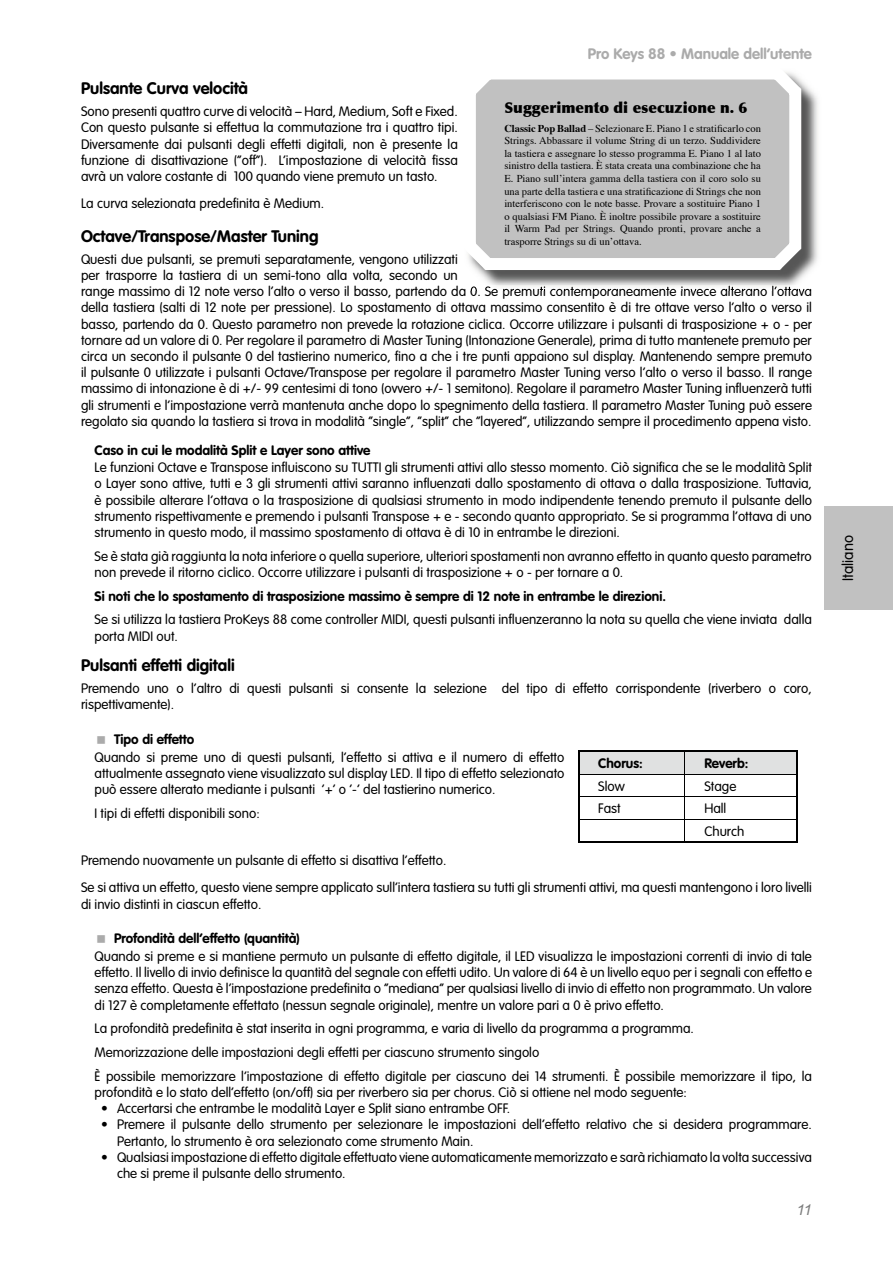
<style>
.page{position:relative;width:893px;height:1263px;background:#fff}
.page>*{position:absolute;margin:0;border:0;box-sizing:border-box;transform-origin:0 0}
.t1{font:700 16.5px "VAG Rounded";color:#000}
.t2{font:700 15px "VAG Rounded";color:#ababab}
.t3{font:900 15px "Optima";color:#000}
.t4{font:300 15px "VAG Rounded";color:#000}
.t5{font:italic 15px "Arial";color:#7b7c7c}
.t6{font:300 13.5px/16.2px "VAG Rounded";color:#000}
.t7{font:700 13.5px "VAG Rounded";color:#000}
.t8{font:10.5px/12.6px "Times";color:#000;text-align:justify}
.s1{font-weight:700}
</style>
<div class="page">
<div style="left:824px;top:507px;width:69px;height:103px;background:#c1c1c1"></div>
<img style="left:476px;top:80px;width:342px;height:206px">
<img style="left:465px;top:286px;width:347px;height:4px">
<svg style="left:468px;top:72px;width:333px;height:198px;background:#cacaca"></svg>
<hr style="left:685px;top:751px;width:113px;height:1px;background:#000">
<hr style="left:796px;top:752px;width:2px;height:22px;background:#000">
<hr style="left:796px;top:774px;width:2px;height:22px;background:#000">
<hr style="left:796px;top:796px;width:2px;height:23px;background:#000">
<hr style="left:796px;top:819px;width:2px;height:22px;background:#000">
<hr style="left:578px;top:841px;width:107px;height:1px;background:#000">
<hr style="left:685px;top:841px;width:113px;height:1px;background:#000">
<svg style="left:578px;top:751px;width:218px;height:90px"></svg>
<p class="t2" style="left:588px;top:44px;width:225px">Pro Keys 88 • Manuale dell’utente</p>
<p class="t1" style="left:81px;top:78px;width:169px">Pulsante Curva velocità</p>
<p class="t6" style="left:81px;top:103px;width:378px;text-align:justify">Sono presenti quattro curve di velocità – Hard, Medium, Soft e Fixed.<br>Con questo pulsante si effettua la commutazione tra i quattro tipi.<br>Diversamente dai pulsanti degli effetti digitali, non è presente la funzione di disattivazione (“off”). L’impostazione di velocità fissa avrà un valore costante di 100 quando viene premuto un tasto.</p>
<p class="t6" style="left:81px;top:195px;width:245px">La curva selezionata predefinita è Medium.</p>
<p class="t1" style="left:81px;top:226px;width:239px">Octave/Transpose/Master Tuning</p>
<p class="t6" style="left:81px;top:251px;width:732px">Questi due pulsanti, se premuti separatamente, vengono utilizzati<br>per trasporre la tastiera di un semi-tono alla volta, secondo un<br>range massimo di 12 note verso l’alto o verso il basso, partendo da 0. Se premuti contemporaneamente invece alterano l’ottava della tastiera (salti di 12 note per pressione). Lo spostamento di ottava massimo consentito è di tre ottave verso l’alto o verso il basso, partendo da 0. Questo parametro non prevede la rotazione ciclica. Occorre utilizzare i pulsanti di trasposizione + o - per tornare ad un valore di 0. Per regolare il parametro di Master Tuning (Intonazione Generale), prima di tutto mantenete premuto per circa un secondo il pulsante 0 del tastierino numerico, fino a che i tre punti appaiono sul display. Mantenendo sempre premuto il pulsante 0 utilizzate i pulsanti Octave/Transpose per regolare il parametro Master Tuning verso l’alto o verso il basso. Il range massimo di intonazione è di +/- 99 centesimi di tono (ovvero +/- 1 semitono). Regolare il parametro Master Tuning influenzerà tutti gli strumenti e l’impostazione verrà mantenuta anche dopo lo spegnimento della tastiera. Il parametro Master Tuning può essere regolato sia quando la tastiera si trova in modalità “single”, “split” che “layered”, utilizzando sempre il procedimento appena visto.</p>
<p class="t7" style="left:94px;top:442px;width:278px">Caso in cui le modalità Split e Layer sono attive</p>
<p class="t6" style="left:94px;top:459px;width:719px;text-align:justify">Le funzioni Octave e Transpose influiscono su TUTTI gli strumenti attivi allo stesso momento. Ciò significa che se le modalità Split o Layer sono attive, tutti e 3 gli strumenti attivi saranno influenzati dallo spostamento di ottava o dalla trasposizione. Tuttavia, è possibile alterare l’ottava o la trasposizione di qualsiasi strumento in modo indipendente tenendo premuto il pulsante dello strumento rispettivamente e premendo i pulsanti Transpose + e - secondo quanto appropriato. Se si programma l’ottava di uno strumento in questo modo, il massimo spostamento di ottava è di 10 in entrambe le direzioni.</p>
<p class="t6" style="left:94px;top:548px;width:719px">Se è stata già raggiunta la nota inferiore o quella superiore, ulteriori spostamenti non avranno effetto in quanto questo parametro non prevede il ritorno ciclico. Occorre utilizzare i pulsanti di trasposizione + o - per tornare a 0.</p>
<p class="t7" style="left:94px;top:588px;width:573px">Si noti che lo spostamento di trasposizione massimo è sempre di 12 note in entrambe le direzioni.</p>
<p class="t6" style="left:94px;top:611px;width:719px">Se si utilizza la tastiera ProKeys 88 come controller MIDI, questi pulsanti influenzeranno la nota su quella che viene inviata dalla porta MIDI out.</p>
<p class="t1" style="left:81px;top:655px;width:155px">Pulsanti effetti digitali</p>
<p class="t6" style="left:81px;top:680px;width:732px">Premendo uno o l’altro di questi pulsanti si consente la selezione del tipo di effetto corrispondente (riverbero o coro, rispettivamente).</p>
<p class="t7" style="left:114px;top:731px;width:82px">Tipo di effetto</p>
<p class="t6" style="left:95px;top:749px;width:471px;text-align:justify">Quando si preme uno di questi pulsanti, l’effetto si attiva e il numero di effetto attualmente assegnato viene visualizzato sul display LED. Il tipo di effetto selezionato può essere alterato mediante i pulsanti ‘+’ o ‘-‘ del tastierino numerico.</p>
<p class="t6" style="left:94px;top:805px;width:167px">I tipi di effetti disponibili sono:</p>
<p class="t6" style="left:81px;top:847px;width:732px;line-height:27px">Premendo nuovamente un pulsante di effetto si disattiva l’effetto.<br>Se si attiva un effetto, questo viene sempre applicato sull’intera tastiera su tutti gli strumenti attivi, ma questi mantengono i loro livelli</p>
<p class="t6" style="left:81px;top:896px;width:182px">di invio distinti in ciascun effetto.</p>
<p class="t7" style="left:114px;top:931px;width:187px">Profondità dell’effetto (quantità)</p>
<p class="t6" style="left:95px;top:948px;width:719px;text-align:justify">Quando si preme e si mantiene permuto un pulsante di effetto digitale, il LED visualizza le impostazioni correnti di invio di tale effetto. Il livello di invio definisce la quantità del segnale con effetti udito. Un valore di 64 è un livello equo per i segnali con effetto e senza effetto. Questa è l’impostazione predefinita o “mediana” per qualsiasi livello di invio di effetto non programmato. Un valore di 127 è completamente effettato (nessun segnale originale), mentre un valore pari a 0 è privo effetto.</p>
<p class="t6" style="left:95px;top:1017px;width:719px;line-height:23.7px">La profondità predefinita è stat inserita in ogni programma, e varia di livello da programma a programma.<br>Memorizzazione delle impostazioni degli effetti per ciascuno strumento singolo<br>È possibile memorizzare l’impostazione di effetto digitale per ciascuno dei 14 strumenti. È possibile memorizzare il tipo, la</p>
<p class="t6" style="left:95px;top:1084px;width:594px">profondità e lo stato dell’effetto (on/off) sia per riverbero sia per chorus. Ciò si ottiene nel modo seguente:</p>
<p class="t6" style="left:101px;top:1100px;width:411px">• Accertarsi che entrambe le modalità Layer e Split siano entrambe OFF.</p>
<p class="t6" style="left:117px;top:1116px;width:696px;text-indent:-16px">• Premere il pulsante dello strumento per selezionare le impostazioni dell’effetto relativo che si desidera programmare.<br>Pertanto, lo strumento è ora selezionato come strumento Main.</p>
<p class="t6" style="left:117px;top:1149px;width:696px;text-indent:-16px">• Qualsiasi impostazione di effetto digitale effettuato viene automaticamente memorizzato e sarà richiamato la volta successiva che si preme il pulsante dello strumento.</p>
<p class="t3" style="left:504px;top:98px;width:244px">Suggerimento di esecuzione n. 6</p>
<p class="t8" style="left:504px;top:122px;width:258px"><span class="s1">Classic Pop Ballad</span> – Selezionare E. Piano 1 e stratificarlo con Strings. Abbassare il volume String di un terzo. Suddividere la tastiera e assegnare lo stesso programma E. Piano 1 al lato sinistro della tastiera. È stata creata una combinazione che ha E. Piano sullʼintera gamma della tastiera con il coro solo su una parte della tastiera e una stratificazione di Strings che non interferiscono con le note basse. Provare a sostituire Piano 1 o qualsiasi FM Piano. È inoltre possibile provare a sostituire il Warm Pad per Strings. Quando pronti, provare anche a trasporre Strings su di unʼottava.</p>
<p class="t7" style="left:598px;top:755px;width:46px">Chorus:</p>
<p class="t7" style="left:704px;top:755px;width:46px">Reverb:</p>
<p class="t6" style="left:598px;top:778px;width:28px">Slow</p>
<p class="t6" style="left:704px;top:778px;width:34px">Stage</p>
<p class="t6" style="left:598px;top:800px;width:24px">Fast</p>
<p class="t6" style="left:704px;top:797px;width:42px;line-height:22.6px">Hall<br>Church</p>
<p class="t5" style="left:796px;top:1202px;width:17px">11</p>
<p class="t4" style="left:839px;top:581px;width:47px;rotate:-90deg">Italiano</p>
</div>
